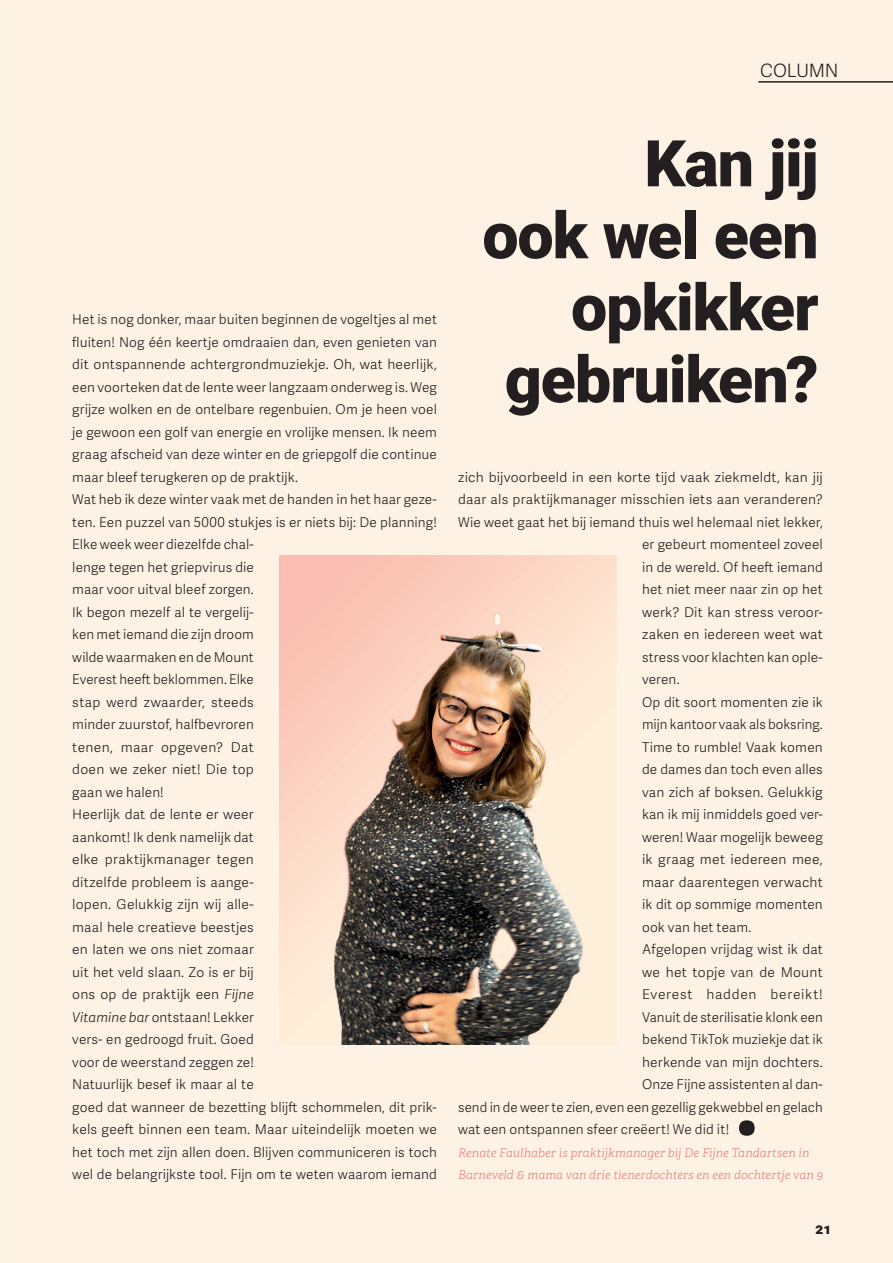
<style>
.page{position:relative;width:893px;height:1263px;background:#fef2e5}
.page>*{position:absolute;margin:0;border:0;box-sizing:border-box;transform-origin:0 0}
.t1{font:300 135px "Adelle Sans";color:#231f20}
.t2{font:900 64.5px/72px "Roboto";letter-spacing:-.02em;color:#231f20;text-align:right}
.t3{font:300 18.45px "Adelle Sans";letter-spacing:-.02em;color:#231f20}
.t4{font:900 15px "Roboto";color:#231f20}
.t5{font:300 13.5px/22.5px "Adelle Sans";letter-spacing:.01em;color:#231f20}
.t6{font:300 13.5px "Adelle Sans";letter-spacing:.05em;color:#231f20}
.t7{font:italic 300 12px/22.5px "Adelle";letter-spacing:.01em;color:#e38484}
.s1{font-style:italic}
</style>
<div class="page">
<hr style="left:758px;top:81px;width:135px;height:2px;background:#231f20">
<img style="left:279px;top:556px;width:338px;height:488px">
<h3 class="t3" style="left:760px;top:59px;width:80px">COLUMN</h3>
<p class="t5" style="left:72px;top:308px;width:366px">Het is nog donker, maar buiten beginnen de vogeltjes al met fluiten! Nog één keertje omdraaien dan, even genieten van dit ontspannende achtergrondmuziekje. Oh, wat heerlijk, een voorteken dat de lente weer langzaam onderweg is. Weg grijze wolken en de ontelbare regenbuien. Om je heen voel je gewoon een golf van energie en vrolijke mensen. Ik neem graag afscheid van deze winter en de griepgolf die continue maar bleef terugkeren op de praktijk.<br>Wat heb ik deze winter vaak met de handen in het haar geze&shy;ten. Een puzzel van 5000 stukjes is er niets bij: De planning!<br>Elke week weer diezelfde chal-<br>lenge tegen het griepvirus die<br>maar voor uitval bleef zorgen.<br>Ik begon mezelf al te vergelij-<br>ken met iemand die zijn droom<br>wilde waarmaken en de Mount<br>Everest heeft beklommen. Elke<br>stap werd zwaarder, steeds<br>minder zuurstof, halfbevroren<br>tenen, maar opgeven? Dat<br>doen we zeker niet! Die top<br>gaan we halen!<br>Heerlijk dat de lente er weer<br>aankomt! Ik denk namelijk dat<br>elke praktijkmanager tegen<br>ditzelfde probleem is aange-<br>lopen. Gelukkig zijn wij alle-<br>maal hele creatieve beestjes<br>en laten we ons niet zomaar<br>uit het veld slaan. Zo is er bij<br>ons op de praktijk een <span class="s1">Fijne<br>Vitamine bar</span> ontstaan! Lekker<br>vers- en gedroogd fruit. Goed<br>voor de weerstand zeggen ze!<br>Natuurlijk besef ik maar al te<br>goed dat wanneer de bezetting blijft schommelen, dit prik&shy;kels geeft binnen een team. Maar uiteindelijk moeten we het toch met zijn allen doen. Blijven communiceren is toch wel de belangrijkste tool. Fijn om te weten waarom iemand</p>
<h2 class="t2" style="left:482px;top:125px;width:338px">Kan jij<br>ook wel een opkikker gebruiken?</h2>
<p class="t5" style="left:458px;top:466px;width:366px">zich bijvoorbeeld in een korte tijd vaak ziekmeldt, kan jij</p>
<p class="t5" style="left:458px;top:488px;width:366px">daar als praktijkmanager misschien iets aan veranderen?</p>
<p class="t5" style="left:458px;top:511px;width:366px">Wie weet gaat het bij iemand thuis wel helemaal niet lekker,</p>
<p class="t5" style="left:642px;top:533px;width:182px">er gebeurt momenteel zoveel</p>
<p class="t5" style="left:642px;top:556px;width:182px">in de wereld. Of heeft iemand</p>
<p class="t5" style="left:642px;top:578px;width:182px">het niet meer naar zin op het</p>
<p class="t5" style="left:642px;top:601px;width:182px">werk? Dit kan stress veroor-</p>
<p class="t5" style="left:642px;top:623px;width:182px">zaken en iedereen weet wat</p>
<p class="t5" style="left:642px;top:646px;width:182px">stress voor klachten kan ople-</p>
<p class="t5" style="left:642px;top:668px;width:39px">veren.</p>
<p class="t5" style="left:642px;top:691px;width:182px">Op dit soort momenten zie ik</p>
<p class="t5" style="left:642px;top:713px;width:182px">mijn kantoor vaak als boksring.</p>
<p class="t5" style="left:642px;top:736px;width:182px">Time to rumble! Vaak komen</p>
<p class="t5" style="left:642px;top:758px;width:182px">de dames dan toch even alles</p>
<p class="t5" style="left:642px;top:781px;width:182px">van zich af boksen. Gelukkig</p>
<p class="t5" style="left:642px;top:803px;width:182px">kan ik mij inmiddels goed ver-</p>
<p class="t5" style="left:642px;top:826px;width:182px">weren! Waar mogelijk beweeg</p>
<p class="t5" style="left:642px;top:848px;width:182px">ik graag met iedereen mee,</p>
<p class="t5" style="left:642px;top:871px;width:182px">maar daarentegen verwacht</p>
<p class="t5" style="left:642px;top:893px;width:182px">ik dit op sommige momenten</p>
<p class="t5" style="left:642px;top:916px;width:111px">ook van het team.</p>
<p class="t5" style="left:642px;top:938px;width:182px">Afgelopen vrijdag wist ik dat</p>
<p class="t5" style="left:642px;top:961px;width:182px">we het topje van de Mount</p>
<p class="t6" style="left:642px;top:986px;width:182px">Everest hadden bereikt!</p>
<p class="t5" style="left:642px;top:1006px;width:182px">Vanuit de sterilisatie klonk een</p>
<p class="t5" style="left:642px;top:1028px;width:182px">bekend TikTok muziekje dat ik</p>
<p class="t5" style="left:642px;top:1051px;width:182px">herkende van mijn dochters.</p>
<p class="t5" style="left:642px;top:1073px;width:182px">Onze Fijne assistenten al dan-</p>
<p class="t5" style="left:458px;top:1096px;width:366px">send in de weer te zien, even een gezellig gekwebbel en gelach</p>
<p class="t5" style="left:458px;top:1118px;width:272px">wat een ontspannen sfeer creëert! We did it!</p>
<h1 class="t1" style="left:732px;top:1008px;width:31px">.</h1>
<p class="t7" style="left:458px;top:1141px;width:366px">Renate Faulhaber is praktijkmanager bij De Fijne Tandartsen in<br>Barneveld &amp; mama van drie tienerdochters en een dochtertje van 9</p>
<p class="t4" style="left:816px;top:1218px;width:17px">21</p>
</div>
